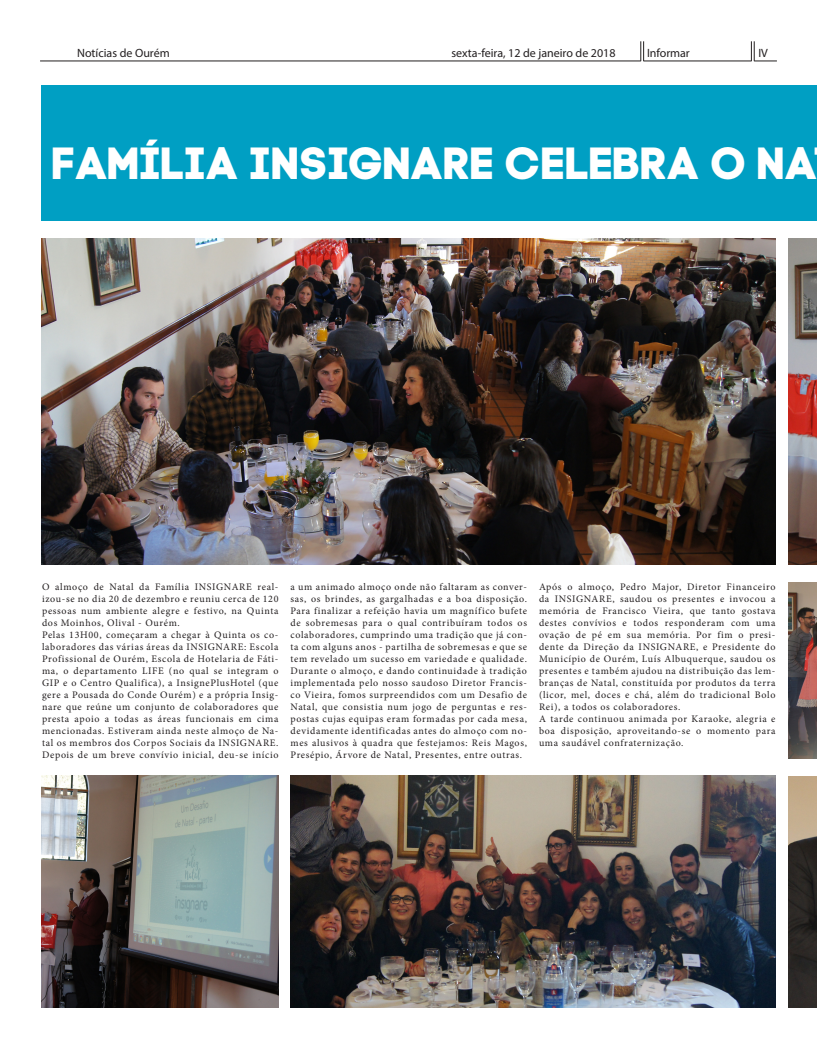
<style>
.page{position:relative;width:817px;height:1049px;background:#fff}
.page>*{position:absolute;margin:0;border:0;box-sizing:border-box;transform-origin:0 0}
.Titulo{font:45px "Code Pro Bold";color:#fff}
.t1{font:12px "Myriad Pro";color:#231f20}
.t2{font:10px/12px "Minion Pro";letter-spacing:.065em;color:#231f20;text-align:justify}
</style>
<div class="page">
<hr style="left:643px;top:61px;width:108px;height:1px;background:#231f20">
<hr style="left:40px;top:61px;width:600px;height:1px;background:#231f20">
<svg style="left:751px;top:41px;width:25px;height:21px"></svg>
<svg style="left:640px;top:41px;width:4px;height:20px"></svg>
<div style="left:42px;top:85px;width:774px;height:136px;background:#009fc3"></div>
<img style="left:42px;top:238px;width:733px;height:326px">
<img style="left:290px;top:775px;width:485px;height:233px">
<img style="left:42px;top:775px;width:236px;height:232px">
<img style="left:788px;top:776px;width:28px;height:232px">
<img style="left:788px;top:582px;width:28px;height:176px">
<img style="left:788px;top:238px;width:28px;height:326px">
<p class="t1" style="left:77px;top:45px;width:94px">Notícias de Ourém</p>
<p class="t1" style="left:451px;top:45px;width:165px">sexta-feira, 12 de janeiro de 2018</p>
<p class="t1" style="left:647px;top:45px;width:44px">Informar</p>
<p class="t1" style="left:758px;top:45px;width:11px">IV</p>
<p class="Titulo" style="left:53px;top:136px;width:766px">FAMÍLIA INSIGNARE CELEBRA O NA</p>
<p class="t2" style="left:42px;top:581px;width:238px">O almoço de Natal da Família INSIGNARE real&shy;izou-se no dia 20 de dezembro e reuniu cerca de 120 pessoas num ambiente alegre e festivo, na Quinta dos Moinhos, Olival - Ourém.</p>
<p class="t2" style="left:42px;top:629px;width:238px">Pelas 13H00, começaram a chegar à Quinta os co&shy;laboradores das várias áreas da INSIGNARE: Escola Profissional de Ourém, Escola de Hotelaria de Fáti&shy;ma, o departamento LIFE (no qual se integram o GIP e o Centro Qualifica), a InsignePlusHotel (que gere a Pousada do Conde Ourém) e a própria Insig&shy;nare que reúne um conjunto de colaboradores que presta apoio a todas as áreas funcionais em cima mencionadas. Estiveram ainda neste almoço de Na&shy;tal os membros dos Corpos Sociais da INSIGNARE.</p>
<p class="t2" style="left:42px;top:749px;width:238px">Depois de um breve convívio inicial, deu-se início</p>
<p class="t2" style="left:290px;top:581px;width:238px">a um animado almoço onde não faltaram as conver&shy;sas, os brindes, as gargalhadas e a boa disposição.<br>Para finalizar a refeição havia um magnífico bufete de sobremesas para o qual contribuíram todos os colaboradores, cumprindo uma tradição que já con&shy;ta com alguns anos - partilha de sobremesas e que se tem revelado um sucesso em variedade e qualidade.</p>
<p class="t2" style="left:290px;top:665px;width:238px">Durante o almoço, e dando continuidade à tradição implementada pelo nosso saudoso Diretor Francis&shy;co Vieira, fomos surpreendidos com um Desafio de Natal, que consistia num jogo de perguntas e res&shy;postas cujas equipas eram formadas por cada mesa, devidamente identificadas antes do almoço com no&shy;mes alusivos à quadra que festejamos: Reis Magos, Presépio, Árvore de Natal, Presentes, entre outras.</p>
<p class="t2" style="left:539px;top:581px;width:238px">Após o almoço, Pedro Major, Diretor Financeiro da INSIGNARE, saudou os presentes e invocou a memória de Francisco Vieira, que tanto gostava destes convívios e todos responderam com uma ovação de pé em sua memória. Por fim o presi&shy;dente da Direção da INSIGNARE, e Presidente do Município de Ourém, Luís Albuquerque, saudou os presentes e também ajudou na distribuição das lem&shy;branças de Natal, constituída por produtos da terra (licor, mel, doces e chá, além do tradicional Bolo Rei), a todos os colaboradores.</p>
<p class="t2" style="left:539px;top:713px;width:238px">A tarde continuou animada por Karaoke, alegria e boa disposição, aproveitando-se o momento para uma saudável confraternização.</p>
</div>
